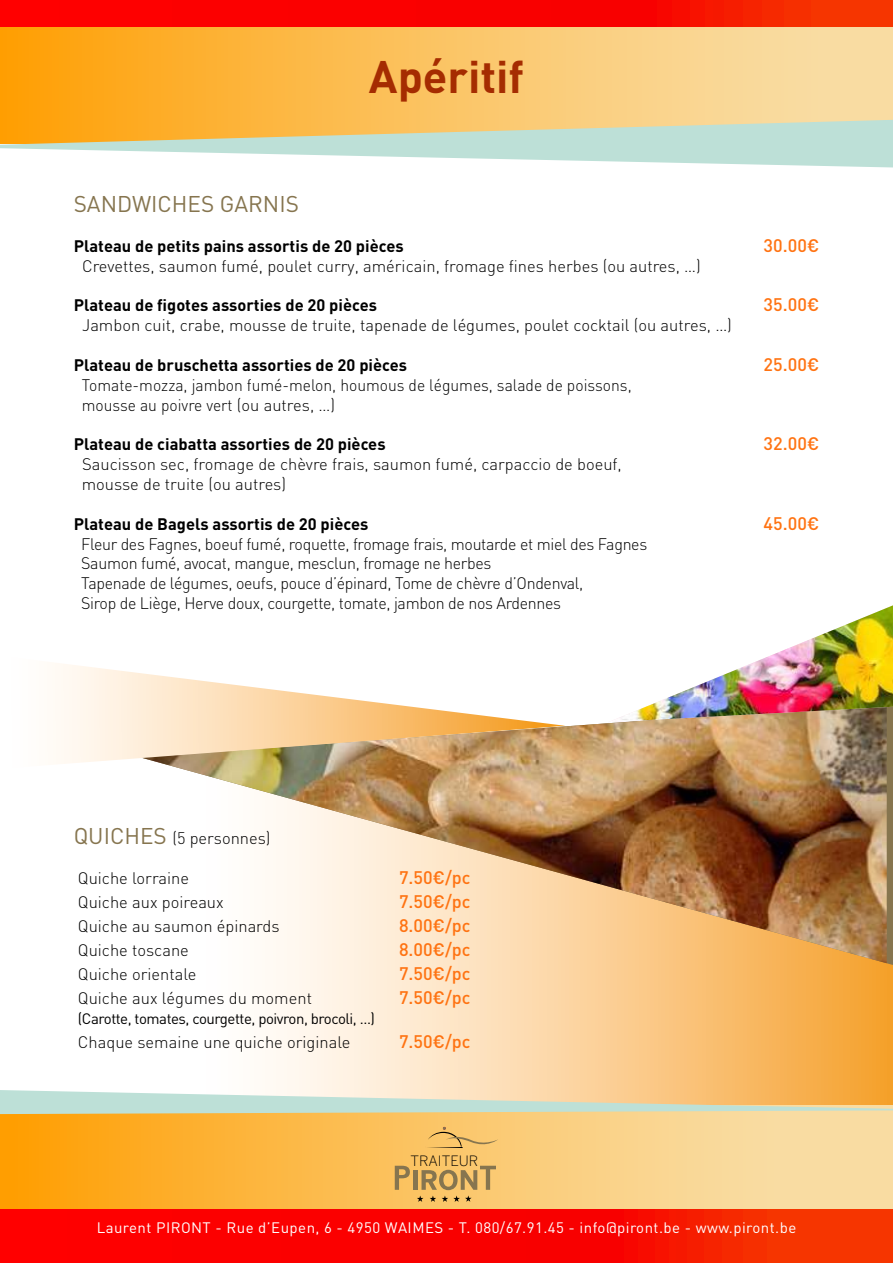
<style>
.page{position:relative;width:893px;height:1263px;background:#fff}
.page>*{position:absolute;margin:0;border:0;box-sizing:border-box;transform-origin:0 0}
.t1{font:700 45px "DIN";color:#a52c01}
.t2{font:22.5px "DIN";color:#86754f}
.t3{font:500 18px "DIN";color:#ff7312}
.t4{font:300 16.5px/19.8px "DIN";color:#000}
.t5{font:300 16.5px/19.8px "DIN";letter-spacing:-.02em;color:#000}
.t6{font:700 16.5px "DIN";color:#000}
.t7{font:300 16.5px/19.8px "DIN";color:#000;scale:.95 1}
.t8{font:15px "DIN";letter-spacing:.03em;color:#fff}
.t9{font:15px "DIN";letter-spacing:-.03em;color:#000}
.t10{font:300 14.1px "Benton Sans";color:#000}
.s1{font-weight:400;font-size:22.5px;color:#86754f}
</style>
<div class="page">
<svg style="left:265px;top:965px;width:628px;height:125px;background:#fbd19a"></svg>
<svg style="left:0;top:1114px;width:893px;height:96px;background:#fbc160"></svg>
<svg style="left:0;top:27px;width:893px;height:93px;background:#fbc25f"></svg>
<img style="left:182px;top:722px;width:705px;height:241px">
<svg style="left:55px;top:663px;width:510px;height:106px"></svg>
<img style="left:617px;top:605px;width:276px;height:117px">
<svg style="left:0;top:1090px;width:893px;height:24px;background:#d9d8b7"></svg>
<svg style="left:0;top:120px;width:893px;height:47px"></svg>
<svg style="left:395px;top:1166px;width:15px;height:24px"></svg>
<hr style="left:413px;top:1170px;width:4px;height:20px;background:#86754f">
<svg style="left:417px;top:1166px;width:79px;height:36px;background:#d4ab60"></svg>
<svg style="left:426px;top:1127px;width:72px;height:21px;background:#ebbb66"></svg>
<svg style="left:0;top:1210px;width:893px;height:53px;background:#f90c00"></svg>
<svg style="left:0;top:0;width:893px;height:27px;background:#f90900"></svg>
<h1 class="t1" style="left:369px;top:47px;width:157px">Apéritif</h1>
<h2 class="t2" style="left:74px;top:191px;width:227px">SANDWICHES GARNIS</h2>
<p class="t6" style="left:74px;top:235px;width:332px">Plateau de petits pains assortis de 20 pièces</p>
<p class="t3" style="left:764px;top:233px;width:57px">30.00€</p>
<p class="t4" style="left:82px;top:255px;width:620px">Crevettes, saumon fumé, poulet curry, américain, fromage fines herbes (ou autres, …)</p>
<p class="t6" style="left:74px;top:294px;width:305px">Plateau de figotes assorties de 20 pièces</p>
<p class="t3" style="left:764px;top:293px;width:57px">35.00€</p>
<p class="t4" style="left:82px;top:315px;width:651px">Jambon cuit, crabe, mousse de truite, tapenade de légumes, poulet cocktail (ou autres, …)</p>
<p class="t6" style="left:74px;top:354px;width:335px">Plateau de bruschetta assorties de 20 pièces</p>
<p class="t3" style="left:764px;top:352px;width:57px">25.00€</p>
<p class="t7" style="left:82px;top:374px;width:580px">Tomate-mozza, jambon fumé-melon, houmous de légumes, salade de poissons, mousse au poivre vert (ou autres, …)</p>
<p class="t6" style="left:74px;top:433px;width:313px">Plateau de ciabatta assorties de 20 pièces</p>
<p class="t3" style="left:764px;top:432px;width:57px">32.00€</p>
<p class="t4" style="left:82px;top:454px;width:542px">Saucisson sec, fromage de chèvre frais, saumon fumé, carpaccio de boeuf, mousse de truite (ou autres)</p>
<p class="t6" style="left:74px;top:513px;width:296px">Plateau de Bagels assortis de 20 pièces</p>
<p class="t3" style="left:764px;top:511px;width:57px">45.00€</p>
<p class="t5" style="left:81px;top:533px;width:567px">Fleur des Fagnes, boeuf fumé, roquette, fromage frais, moutarde et miel des Fagnes Saumon fumé, avocat, mangue, mesclun, fromage ne herbes<br>Tapenade de légumes, oeufs, pouce d’épinard, Tome de chèvre d’Ondenval,<br>Sirop de Liège, Herve doux, courgette, tomate, jambon de nos Ardennes</p>
<p class="t4" style="left:74px;top:828px;width:198px"><span class="s1">QUICHES</span> (5 personnes)</p>
<p class="t4" style="left:78px;top:867px;width:113px">Quiche lorraine</p>
<p class="t3" style="left:399px;top:865px;width:73px">7.50€/pc</p>
<p class="t4" style="left:78px;top:891px;width:147px">Quiche aux poireaux</p>
<p class="t3" style="left:399px;top:889px;width:73px">7.50€/pc</p>
<p class="t4" style="left:78px;top:915px;width:203px">Quiche au saumon épinards</p>
<p class="t3" style="left:399px;top:913px;width:73px">8.00€/pc</p>
<p class="t4" style="left:78px;top:939px;width:112px">Quiche toscane</p>
<p class="t3" style="left:399px;top:937px;width:73px">8.00€/pc</p>
<p class="t4" style="left:78px;top:963px;width:120px">Quiche orientale</p>
<p class="t3" style="left:399px;top:961px;width:73px">7.50€/pc</p>
<p class="t4" style="left:78px;top:987px;width:236px">Quiche aux légumes du moment</p>
<p class="t3" style="left:399px;top:985px;width:73px">7.50€/pc</p>
<p class="t9" style="left:78px;top:1010px;width:299px">(Carotte, tomates, courgette, poivron, brocoli, …)</p>
<p class="t4" style="left:78px;top:1031px;width:274px">Chaque semaine une quiche originale</p>
<p class="t3" style="left:399px;top:1029px;width:73px">7.50€/pc</p>
<p class="t10" style="left:410px;top:1152px;width:69px">TRAITEUR</p>
<p class="t8" style="left:97px;top:1219px;width:701px">Laurent PIRONT - Rue d’Eupen, 6 - 4950 WAIMES - T. 080/67.91.45 - info@piront.be - www.piront.be</p>
</div>
